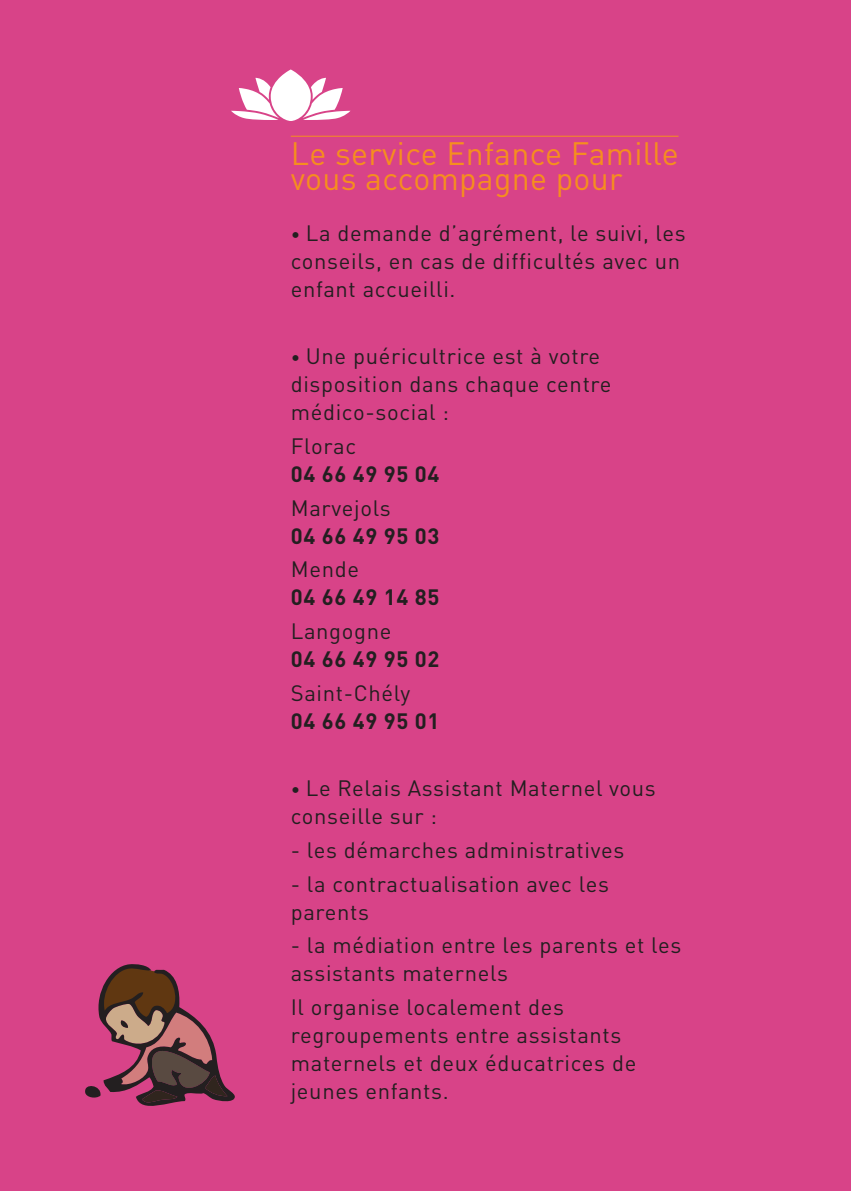
<style>
.page{position:relative;width:851px;height:1191px;background:#fff}
.page>*{position:absolute;margin:0;border:0;box-sizing:border-box;transform-origin:0 0}
.QUESTION{font:32px/25.4px "DINOT";letter-spacing:.01em;color:#f68e1e}
.texte_courant{font:22px/28px "DINOT";letter-spacing:.03em;color:#231f20}
.texte_courant-2{font:700 22px/28px "DINOT";letter-spacing:.03em;color:#231f20}
.s1{font-size:18px}
.s2{font-weight:400}
.s3{font-weight:700}
</style>
<div class="page">
<div style="left:0;top:0;width:850px;height:1191px;background:#d84388"></div>
<hr style="left:291px;top:136px;width:387px;height:1px;background:#f68e1e">
<svg style="left:231px;top:69px;width:119px;height:52px"></svg>
<svg style="left:85px;top:964px;width:150px;height:142px"></svg>
<p class="QUESTION" style="left:291px;top:140px;width:389px">Le service Enfance Famille vous accompagne pour</p>
<p class="texte_courant" style="left:291px;top:219px;width:396px"><span class="s1">•</span> La demande d’agrément, le suivi, les conseils, en cas de difficultés avec un enfant accueilli.</p>
<p class="texte_courant" style="left:291px;top:342px;width:322px"><span class="s1">•</span> Une puéricultrice est à votre disposition dans chaque centre médico-social :</p>
<p class="texte_courant-2" style="left:291px;top:431px;width:150px"><span class="s2">Florac<br></span>04 66 49 95 04</p>
<p class="texte_courant-2" style="left:291px;top:493px;width:150px"><span class="s2">Marvejols<br></span>04 66 49 95 03</p>
<p class="texte_courant-2" style="left:291px;top:555px;width:150px"><span class="s2">Mende<br></span>04 66 49 14 85</p>
<p class="texte_courant-2" style="left:291px;top:616px;width:150px"><span class="s2">Langogne<br></span>04 66 49 95 02</p>
<p class="texte_courant" style="left:291px;top:678px;width:150px">Saint-Chély<br><span class="s3">04 66 49 95 01</span></p>
<p class="texte_courant" style="left:291px;top:774px;width:366px"><span class="s1">•</span> Le Relais Assistant Maternel vous conseille sur :</p>
<p class="texte_courant" style="left:291px;top:835px;width:335px">- les démarches administratives</p>
<p class="texte_courant" style="left:291px;top:869px;width:320px">- la contractualisation avec les parents</p>
<p class="texte_courant" style="left:291px;top:931px;width:392px">- la médiation entre les parents et les assistants maternels</p>
<p class="texte_courant" style="left:291px;top:992px;width:347px">Il organise localement des regroupements entre assistants maternels et deux éducatrices de jeunes enfants.</p>
</div>
